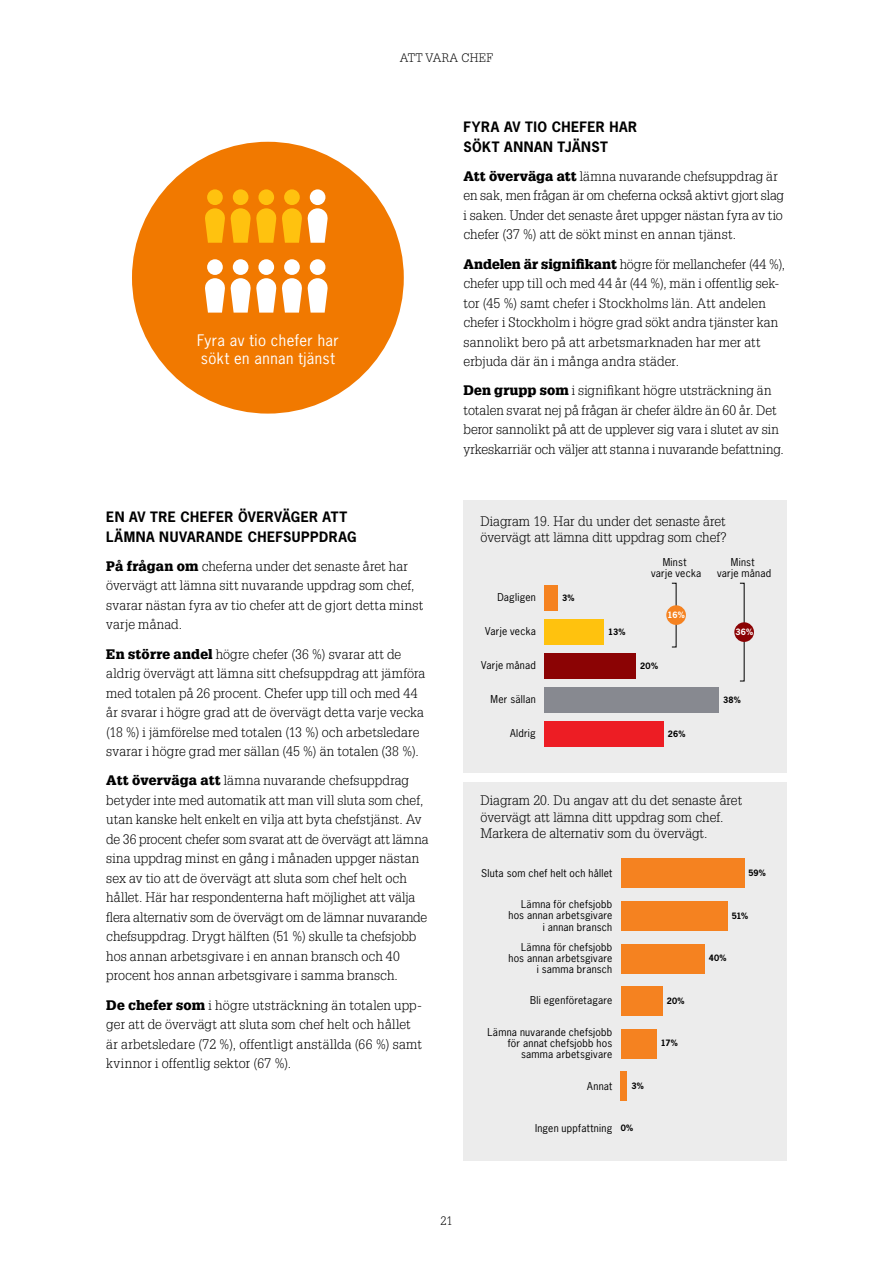
<style>
.page{position:relative;width:893px;height:1263px;background:#fff}
.page>*{position:absolute;margin:0;border:0;box-sizing:border-box;transform-origin:0 0}
.t1{font:15px/18px "News Gothic Std";letter-spacing:.03em;color:#fff}
.t2{font:300 13.5px/19.5px "Glypha LT Std";color:#000}
.t3{font:700 13.5px/19.5px "News Gothic Std";letter-spacing:.03em;color:#000}
.t4{font:300 12px "Glypha LT Std";letter-spacing:.02em;color:#000}
.t5{font:10.2px/11.1px "News Gothic Std";letter-spacing:.025em;color:#000;text-align:right}
.t6{font:700 8.25px "News Gothic Std";letter-spacing:.015em;color:#000}
.t7{font:700 8.25px "News Gothic Std";color:#fff}
.s1{font-weight:900}
</style>
<div class="page">
<div style="left:463px;top:500px;width:324px;height:272px;background:#ececec"></div>
<div style="left:544px;top:585px;width:14px;height:26px;background:#f58220"></div>
<div style="left:544px;top:619px;width:60px;height:26px;background:#ffc20e"></div>
<div style="left:544px;top:653px;width:92px;height:26px;background:#8b0304"></div>
<div style="left:544px;top:687px;width:175px;height:26px;background:#878990"></div>
<div style="left:544px;top:721px;width:120px;height:26px;background:#ed1d24"></div>
<div style="left:666px;top:605px;width:20px;height:20px;background:#f58220;border-radius:50%"></div>
<div style="left:734px;top:622px;width:20px;height:20px;background:#8b0304;border-radius:50%"></div>
<div style="left:463px;top:782px;width:324px;height:379px;background:#ececec"></div>
<div style="left:621px;top:858px;width:123px;height:30px;background:#f58220"></div>
<div style="left:621px;top:901px;width:106px;height:30px;background:#f58220"></div>
<div style="left:621px;top:944px;width:83px;height:29px;background:#f58220"></div>
<div style="left:621px;top:986px;width:42px;height:30px;background:#f58220"></div>
<div style="left:621px;top:1029px;width:35px;height:29px;background:#f58220"></div>
<div style="left:621px;top:1071px;width:6px;height:30px;background:#f58220"></div>
<div style="left:132px;top:142px;width:272px;height:272px;background:#f17900;border-radius:50%"></div>
<div style="left:207px;top:189px;width:16px;height:16px;background:#ffc20f;border-radius:50%"></div>
<div style="left:233px;top:189px;width:15px;height:16px;background:#ffc20f;border-radius:50%"></div>
<div style="left:258px;top:189px;width:16px;height:16px;background:#ffc20f;border-radius:50%"></div>
<svg style="left:205px;top:208px;width:71px;height:35px"></svg>
<div style="left:284px;top:189px;width:16px;height:16px;background:#ffc20f;border-radius:50%"></div>
<div style="left:310px;top:189px;width:15px;height:16px;background:#fff;border-radius:50%"></div>
<svg style="left:282px;top:208px;width:46px;height:35px"></svg>
<div style="left:207px;top:259px;width:16px;height:16px;background:#fff;border-radius:50%"></div>
<div style="left:233px;top:259px;width:15px;height:16px;background:#fff;border-radius:50%"></div>
<div style="left:258px;top:259px;width:16px;height:16px;background:#fff;border-radius:50%"></div>
<svg style="left:205px;top:278px;width:71px;height:35px"></svg>
<div style="left:284px;top:259px;width:16px;height:16px;background:#fff;border-radius:50%"></div>
<div style="left:310px;top:259px;width:15px;height:16px;background:#fff;border-radius:50%"></div>
<svg style="left:282px;top:278px;width:46px;height:35px"></svg>
<p class="t1" style="left:197px;top:331px;width:143px">Fyra av tio chefer har sökt en annan tjänst</p>
<p class="t4" style="left:400px;top:51px;width:95px">ATT VARA CHEF</p>
<p class="t3" style="left:463px;top:117px;width:175px">FYRA AV TIO CHEFER HAR<br>SÖKT ANNAN TJÄNST</p>
<p class="t2" style="left:463px;top:166px;width:322px"><span class="s1">Att överväga att</span> lämna nuvarande chefsuppdrag är en sak, men frågan är om cheferna också aktivt gjort slag i saken. Under det senaste året uppger nästan fyra av tio chefer (37 %) att de sökt minst en annan tjänst.</p>
<p class="t2" style="left:463px;top:254px;width:323px"><span class="s1">Andelen är signifikant</span> högre för mellanchefer (44 %), chefer upp till och med 44 år (44 %), män i offentlig sek&shy;tor (45 %) samt chefer i Stockholms län. Att andelen chefer i Stockholm i högre grad sökt andra tjänster kan sannolikt bero på att arbetsmarknaden har mer att erbjuda där än i många andra städer.</p>
<p class="t2" style="left:463px;top:381px;width:322px"><span class="s1">Den grupp som</span> i signifikant högre utsträckning än totalen svarat nej på frågan är chefer äldre än 60 år. Det beror sannolikt på att de upplever sig vara i slutet av sin yrkeskarriär och väljer att stanna i nuvarande befattning.</p>
<p class="t3" style="left:106px;top:507px;width:252px">EN AV TRE CHEFER ÖVERVÄGER ATT<br>LÄMNA NUVARANDE CHEFSUPPDRAG</p>
<p class="t2" style="left:106px;top:556px;width:318px"><span class="s1">På frågan om</span> cheferna under det senaste året har övervägt att lämna sitt nuvarande uppdrag som chef, svarar nästan fyra av tio chefer att de gjort detta minst varje månad.</p>
<p class="t2" style="left:106px;top:644px;width:321px"><span class="s1">En större andel</span> högre chefer (36 %) svarar att de aldrig övervägt att lämna sitt chefsuppdrag att jämföra med totalen på 26 procent. Chefer upp till och med 44 år svarar i högre grad att de övervägt detta varje vecka (18 %) i jämförelse med totalen (13 %) och arbetsledare svarar i högre grad mer sällan (45 %) än totalen (38 %).</p>
<p class="t2" style="left:106px;top:771px;width:324px"><span class="s1">Att överväga att</span> lämna nuvarande chefsuppdrag betyder inte med automatik att man vill sluta som chef, utan kanske helt enkelt en vilja att byta chefstjänst. Av de 36 procent chefer som svarat att de övervägt att lämna sina uppdrag minst en gång i månaden uppger nästan sex av tio att de övervägt att sluta som chef helt och hållet. Här har respondenterna haft möjlighet att välja flera alternativ som de övervägt om de lämnar nuvarande chefsuppdrag. Drygt hälften (51 %) skulle ta chefsjobb hos annan arbetsgivare i en annan bransch och 40 procent hos annan arbetsgivare i samma bransch.</p>
<p class="t2" style="left:106px;top:995px;width:317px"><span class="s1">De chefer som</span> i högre utsträckning än totalen upp&shy;ger att de övervägt att sluta som chef helt och hållet är arbetsledare (72 %), offentligt anställda (66 %) samt kvinnor i offentlig sektor (67 %).</p>
<p class="t2" style="left:480px;top:513px;width:248px;line-height:16.2px">Diagram 19. Har du under det senaste året övervägt att lämna ditt uppdrag som chef?</p>
<p class="t5" style="left:497px;top:592px;width:40px">Dagligen</p>
<p class="t5" style="left:485px;top:626px;width:52px">Varje vecka</p>
<p class="t5" style="left:481px;top:660px;width:56px">Varje månad</p>
<p class="t5" style="left:491px;top:694px;width:47px">Mer sällan</p>
<p class="t5" style="left:510px;top:728px;width:27px">Aldrig</p>
<p class="t6" style="left:562px;top:592px;width:14px">3%</p>
<p class="t6" style="left:608px;top:626px;width:19px">13%</p>
<p class="t5" style="left:651px;top:556px;width:52px;text-align:center">Minst<br>varje vecka</p>
<p class="t5" style="left:717px;top:556px;width:56px;text-align:center">Minst<br>varje månad</p>
<p class="t7" style="left:667px;top:609px;width:19px">16%</p>
<p class="t6" style="left:640px;top:660px;width:19px">20%</p>
<p class="t6" style="left:668px;top:728px;width:19px">26%</p>
<p class="t7" style="left:735px;top:626px;width:19px">36%</p>
<p class="t6" style="left:723px;top:694px;width:19px">38%</p>
<p class="t2" style="left:480px;top:793px;width:263px;line-height:16.2px">Diagram 20. Du angav att du det senaste året övervägt att lämna ditt uppdrag som chef.<br>Markera de alternativ som du övervägt.</p>
<p class="t5" style="left:481px;top:867px;width:133px">Sluta som chef helt och hållet</p>
<p class="t6" style="left:748px;top:867px;width:19px">59%</p>
<p class="t6" style="left:732px;top:910px;width:18px">51%</p>
<p class="t6" style="left:709px;top:953px;width:19px">40%</p>
<p class="t6" style="left:667px;top:995px;width:19px">20%</p>
<p class="t6" style="left:661px;top:1038px;width:19px">17%</p>
<p class="t6" style="left:631px;top:1080px;width:14px">3%</p>
<p class="t6" style="left:621px;top:1123px;width:14px">0%</p>
<p class="t5" style="left:508px;top:899px;width:105px">Lämna för chefsjobb hos annan arbetsgivare i annan bransch</p>
<p class="t5" style="left:508px;top:941px;width:105px">Lämna för chefsjobb hos annan arbetsgivare i samma bransch</p>
<p class="t5" style="left:530px;top:995px;width:84px">Bli egenföretagare</p>
<p class="t5" style="left:488px;top:1026px;width:126px">Lämna nuvarande chefsjobb för annat chefsjobb hos samma arbetsgivare</p>
<p class="t5" style="left:587px;top:1080px;width:27px">Annat</p>
<p class="t5" style="left:535px;top:1122px;width:79px">Ingen uppfattning</p>
<p class="t4" style="left:440px;top:1214px;width:14px">21</p>
</div>
